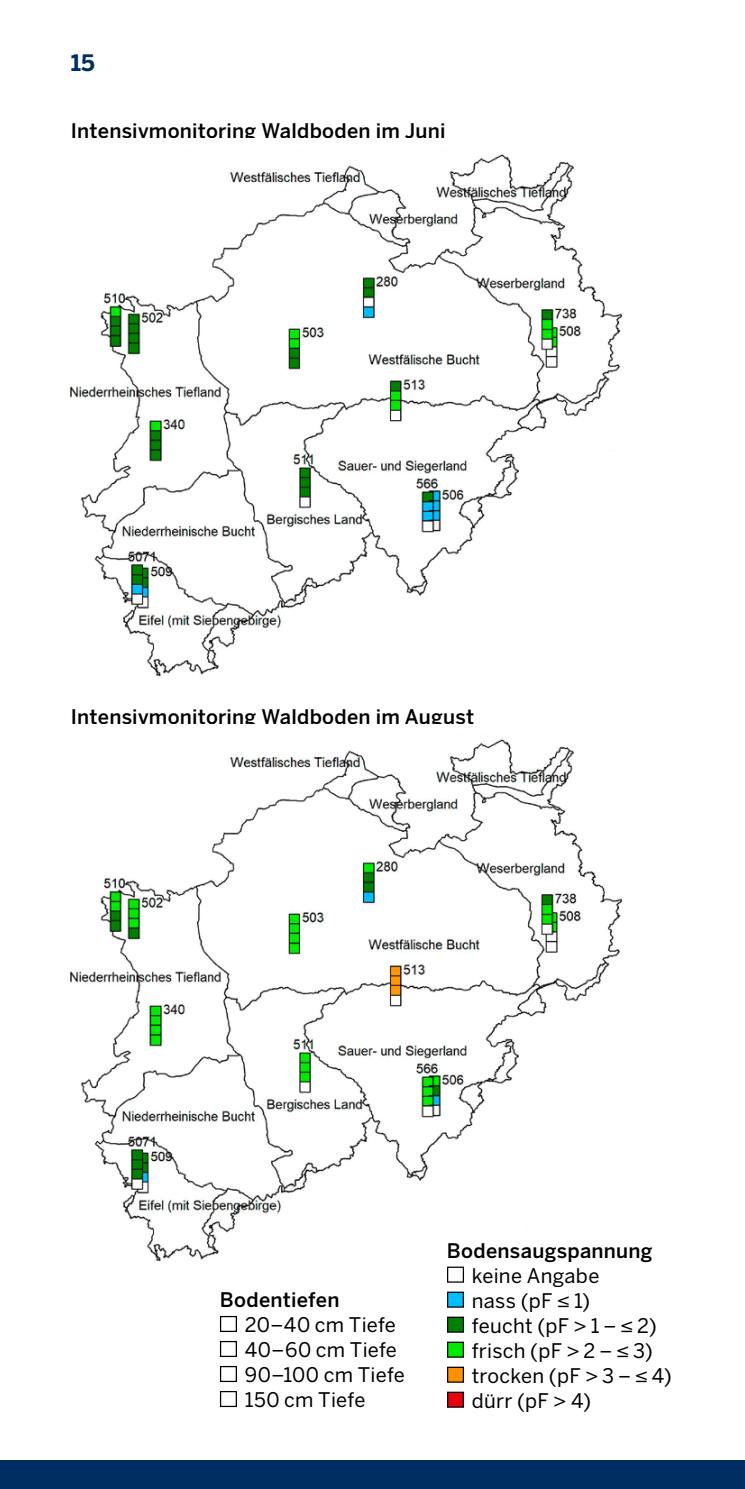
<style>
.page{position:relative;width:745px;height:1489px;background:#fff}
.page>*{position:absolute;margin:0;border:0;box-sizing:border-box;transform-origin:0 0}
.t1{font:700 22.5px "Benton Sans";color:#002e62}
.t2{font:20px "Benton Sans";letter-spacing:.015em;color:#000}
.t3{font:500 20px "Benton Sans";letter-spacing:.015em;color:#000}
</style>
<div class="page">
<img style="left:68px;top:154px;width:555px;height:523px">
<img style="left:68px;top:739px;width:555px;height:537px">
<div style="left:220px;top:1315px;width:17px;height:16px;border:1px solid #000"></div>
<div style="left:220px;top:1340px;width:17px;height:16px;border:1px solid #000"></div>
<div style="left:220px;top:1365px;width:17px;height:16px;border:1px solid #000"></div>
<div style="left:220px;top:1390px;width:17px;height:16px;border:1px solid #000"></div>
<div style="left:0;top:1460px;width:744px;height:28px;background:#002e62"></div>
<div style="left:446px;top:1266px;width:17px;height:16px;border:1px solid #000"></div>
<div style="left:447px;top:1292px;width:16px;height:14px;background:#00bdff"></div>
<div style="left:446px;top:1291px;width:17px;height:16px;border:1px solid #000"></div>
<div style="left:447px;top:1317px;width:16px;height:14px;background:#008000"></div>
<div style="left:446px;top:1316px;width:17px;height:16px;border:1px solid #000"></div>
<div style="left:447px;top:1342px;width:16px;height:14px;background:#00ea00"></div>
<div style="left:446px;top:1341px;width:17px;height:16px;border:1px solid #000"></div>
<div style="left:447px;top:1367px;width:16px;height:14px;background:#ff9100"></div>
<div style="left:446px;top:1366px;width:17px;height:16px;border:1px solid #000"></div>
<div style="left:447px;top:1392px;width:16px;height:14px;background:#e7000e"></div>
<div style="left:446px;top:1391px;width:17px;height:16px;border:1px solid #000"></div>
<p class="t1" style="left:71px;top:49px;width:26px">15</p>
<p class="t3" style="left:71px;top:119px;width:376px">Intensivmonitoring Waldboden im Juni</p>
<p class="t3" style="left:71px;top:704px;width:404px">Intensivmonitoring Waldboden im August</p>
<p class="t3" style="left:220px;top:1287px;width:121px">Bodentiefen</p>
<p class="t2" style="left:244px;top:1312px;width:153px">20–40 cm Tiefe</p>
<p class="t2" style="left:244px;top:1337px;width:154px">40–60 cm Tiefe</p>
<p class="t2" style="left:244px;top:1362px;width:162px">90–100 cm Tiefe</p>
<p class="t2" style="left:244px;top:1387px;width:122px">150 cm Tiefe</p>
<p class="t3" style="left:446px;top:1237px;width:207px">Bodensaugspannung</p>
<p class="t2" style="left:471px;top:1263px;width:129px">keine Angabe</p>
<p class="t2" style="left:471px;top:1288px;width:120px">nass (pF ≤ 1)</p>
<p class="t2" style="left:471px;top:1313px;width:186px">feucht (pF &gt; 1 – ≤ 2)</p>
<p class="t2" style="left:471px;top:1338px;width:182px">frisch (pF &gt; 2 – ≤ 3)</p>
<p class="t2" style="left:471px;top:1363px;width:201px">trocken (pF &gt; 3 – ≤ 4)</p>
<p class="t2" style="left:471px;top:1388px;width:121px">dürr (pF &gt; 4)</p>
</div>
